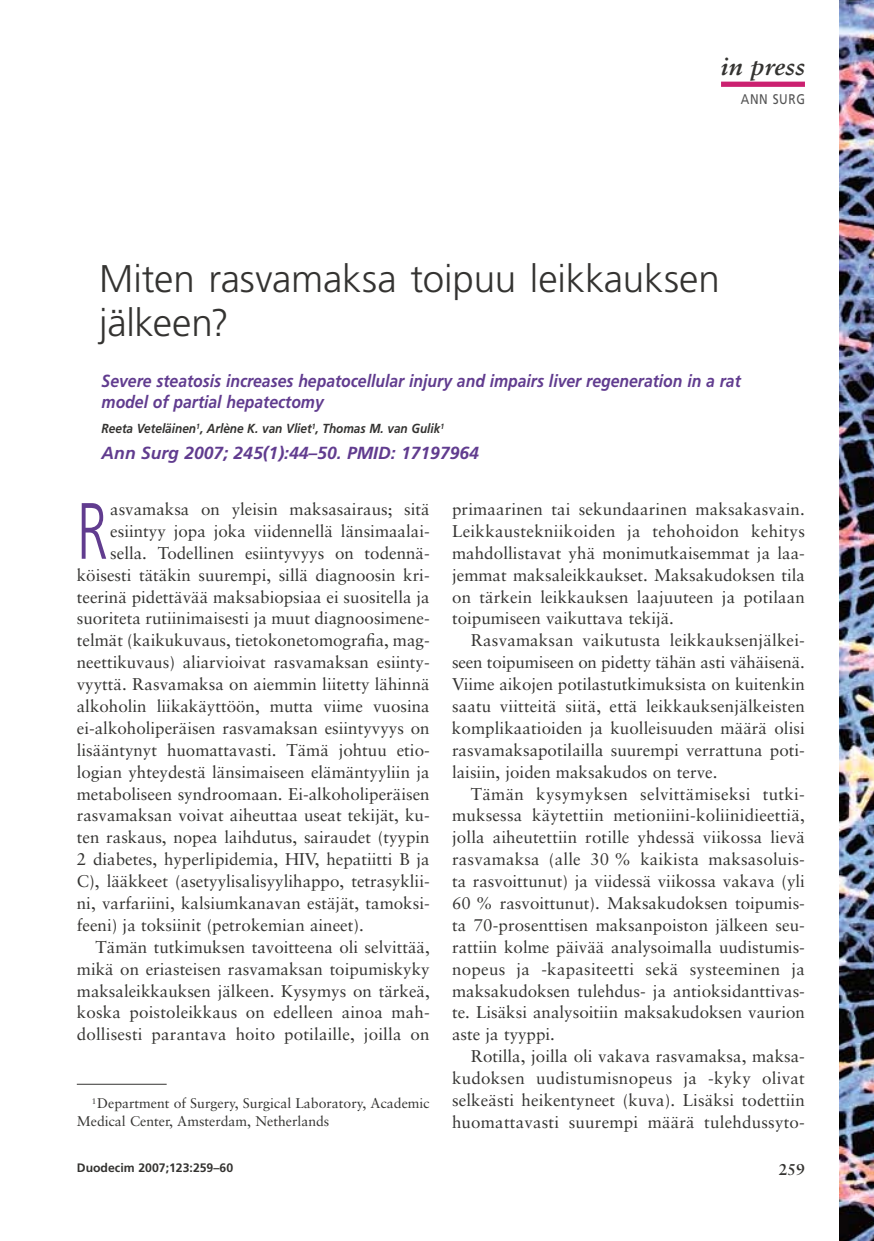
<style>
.page{position:relative;width:874px;height:1241px;background:#fff}
.page>*{position:absolute;margin:0;border:0;box-sizing:border-box;transform-origin:0 0}
.t1{font:300 79.62px "Frutiger";color:#613c8f;scale:.7 1}
.t2{font:300 38.5px/43.8px "Frutiger";letter-spacing:-.005em;color:#343331}
.t3{font:italic 700 24.5px "Sabon";letter-spacing:.01em;color:#343331}
.t4{font:italic 700 17.5px/21px "Frutiger";color:#613c8f;scale:.9 1}
.t5{font:italic 700 17.5px "Frutiger";color:#613c8f}
.t6{font:16.97px/21.9px "Sabon";color:#343331;text-align:justify}
.t7{font:700 15.75px "Sabon";color:#343331}
.t8{font:14px/17.5px "Sabon";color:#343331}
.t9{font:14px "Frutiger";letter-spacing:.05em;color:#545454;scale:.85 1}
.t10{font:italic 700 13.12px "Frutiger";color:#343331;scale:.9 1}
.t11{font:700 12.25px "Frutiger";color:#343331}
</style>
<div class="page">
<div style="left:720px;top:82px;width:84px;height:5px;background:#cb2170"></div>
<img style="left:839px;top:0;width:34px;height:1240px">
<hr style="left:77px;top:1083px;width:89px;height:1px;background:#343331">
<h3 class="t3" style="left:720px;top:51px;width:86px">in press</h3>
<p class="t9" style="left:740px;top:91px;width:77px">ANN Surg</p>
<h2 class="t2" style="left:99px;top:257px;width:622px">Miten rasvamaksa toipuu leikkauksen jälkeen?</h2>
<p class="t4" style="left:102px;top:370px;width:711px">Severe steatosis increases hepatocellular injury and impairs liver regeneration in a rat model of partial hepatectomy</p>
<p class="t10" style="left:102px;top:421px;width:382px">Reeta Veteläinen<sup>1</sup>, Arlène K. van Vliet<sup>1</sup>, Thomas M. van Gulik<sup>1</sup></p>
<p class="t5" style="left:102px;top:443px;width:378px">Ann Surg 2007; 245(1):44–50. PMID: 17197964</p>
<h1 class="t1" style="left:77px;top:486px;width:46px">R</h1>
<p class="t6" style="left:110px;top:498px;width:321px">asvamaksa on yleisin maksasairaus; sitä</p>
<p class="t6" style="left:452px;top:498px;width:354px">primaarinen tai sekundaarinen maksakasvain.<br>Leikkaustekniikoiden ja tehohoidon kehitys mahdollistavat yhä monimutkaisemmat ja laa‑ jemmat maksaleikkaukset. Maksakudoksen tila on tärkein leikkauksen laajuuteen ja potilaan toipumiseen vaikuttava tekijä.</p>
<p class="t6" style="left:452px;top:629px;width:354px;text-indent:19px">Rasvamaksan vaikutusta leikkauksenjälkei‑ seen toipumiseen on pidetty tähän asti vähäisenä.<br>Viime aikojen potilastutkimuksista on kuitenkin saatu viitteitä siitä, että leikkauksenjälkeisten komplikaatioiden ja kuolleisuuden määrä olisi rasvamaksapotilailla suurempi verrattuna poti‑ laisiin, joiden maksakudos on terve.</p>
<p class="t6" style="left:452px;top:782px;width:354px;text-indent:19px">Tämän kysymyksen selvittämiseksi tutki‑ muksessa käytettiin metioniini‑koliinidieettiä, jolla aiheutettiin rotille yhdessä viikossa lievä rasvamaksa (alle 30 % kaikista maksasoluis‑ ta rasvoittunut) ja viidessä viikossa vakava (yli 60 % rasvoittunut). Maksakudoksen toipumis‑ ta 70‑prosenttisen maksanpoiston jälkeen seu‑ rattiin kolme päivää analysoimalla uudistumis&shy;nopeus ja ‑kapasiteetti sekä systeeminen ja maksa-kudoksen tulehdus‑ ja antioksidanttivas‑ te. Lisäksi analysoitiin maksakudoksen vaurion aste ja tyyppi.</p>
<p class="t6" style="left:452px;top:1045px;width:354px;text-indent:19px">Rotilla, joilla oli vakava rasvamaksa, maksa&shy;kudoksen uudistumisnopeus ja ‑kyky olivat selkeästi heikentyneet (kuva). Lisäksi todettiin huomattavasti suurempi määrä tulehdussyto‑</p>
<p class="t6" style="left:110px;top:520px;width:321px">esiintyy jopa joka viidennellä länsimaalai‑</p>
<p class="t6" style="left:110px;top:541px;width:321px">sella. Todellinen esiintyvyys on todennä‑</p>
<p class="t6" style="left:77px;top:563px;width:354px">köisesti tätäkin suurempi, sillä diagnoosin kri‑</p>
<p class="t6" style="left:77px;top:585px;width:354px">teerinä pidettävää maksabiopsiaa ei suositella ja</p>
<p class="t6" style="left:77px;top:607px;width:354px">suoriteta rutiinimaisesti ja muut diagnoosimene‑</p>
<p class="t6" style="left:77px;top:629px;width:354px">telmät (kaikukuvaus, tietokonetomografia, mag‑</p>
<p class="t6" style="left:77px;top:651px;width:354px">neettikuvaus) aliarvioivat rasvamaksan esiinty‑</p>
<p class="t6" style="left:77px;top:673px;width:354px">vyyttä. Rasvamaksa on aiemmin liitetty lähinnä</p>
<p class="t6" style="left:77px;top:695px;width:354px">alkoholin liikakäyttöön, mutta viime vuosina</p>
<p class="t6" style="left:77px;top:716px;width:354px">ei‑alkoholiperäisen rasvamaksan esiintyvyys on</p>
<p class="t6" style="left:77px;top:738px;width:354px">lisääntynyt huomattavasti. Tämä johtuu etio‑</p>
<p class="t6" style="left:77px;top:760px;width:354px">logian yhteydestä länsimaiseen elämäntyyliin ja</p>
<p class="t6" style="left:77px;top:782px;width:354px">metaboliseen syndroomaan. Ei‑alkoholiperäisen</p>
<p class="t6" style="left:77px;top:804px;width:354px">rasvamaksan voivat aiheuttaa useat tekijät, ku‑</p>
<p class="t6" style="left:77px;top:826px;width:354px">ten raskaus, nopea laihdutus, sairaudet (tyypin</p>
<p class="t6" style="left:77px;top:848px;width:354px">2 diabetes, hyperlipidemia, HIV, hepatiitti B ja</p>
<p class="t6" style="left:77px;top:870px;width:354px">C), lääkkeet (asetyylisalisyylihappo, tetrasyklii‑</p>
<p class="t6" style="left:77px;top:891px;width:354px">ni, varfariini, kalsiumkanavan estäjät, tamoksi‑</p>
<p class="t6" style="left:77px;top:913px;width:288px">feeni) ja toksiinit (petrokemian aineet).</p>
<p class="t6" style="left:95px;top:935px;width:335px">Tämän tutkimuksen tavoitteena oli selvittää,</p>
<p class="t6" style="left:77px;top:957px;width:354px">mikä on eriasteisen rasvamaksan toipumiskyky</p>
<p class="t6" style="left:77px;top:979px;width:354px">maksaleikkauksen jälkeen. Kysymys on tärkeä,</p>
<p class="t6" style="left:77px;top:1001px;width:354px">koska poistoleikkaus on edelleen ainoa mah‑</p>
<p class="t6" style="left:77px;top:1023px;width:354px">dollisesti parantava hoito potilaille, joilla on</p>
<p class="t8" style="left:77px;top:1094px;width:354px;text-indent:15px"><sup>1</sup> Department of Surgery, Surgical Laboratory, Academic<br>Medical Center, Amsterdam, Netherlands</p>
<p class="t11" style="left:77px;top:1160px;width:158px">Duodecim 2007;123:259–60</p>
<p class="t7" style="left:778px;top:1159px;width:28px">259</p>
</div>
